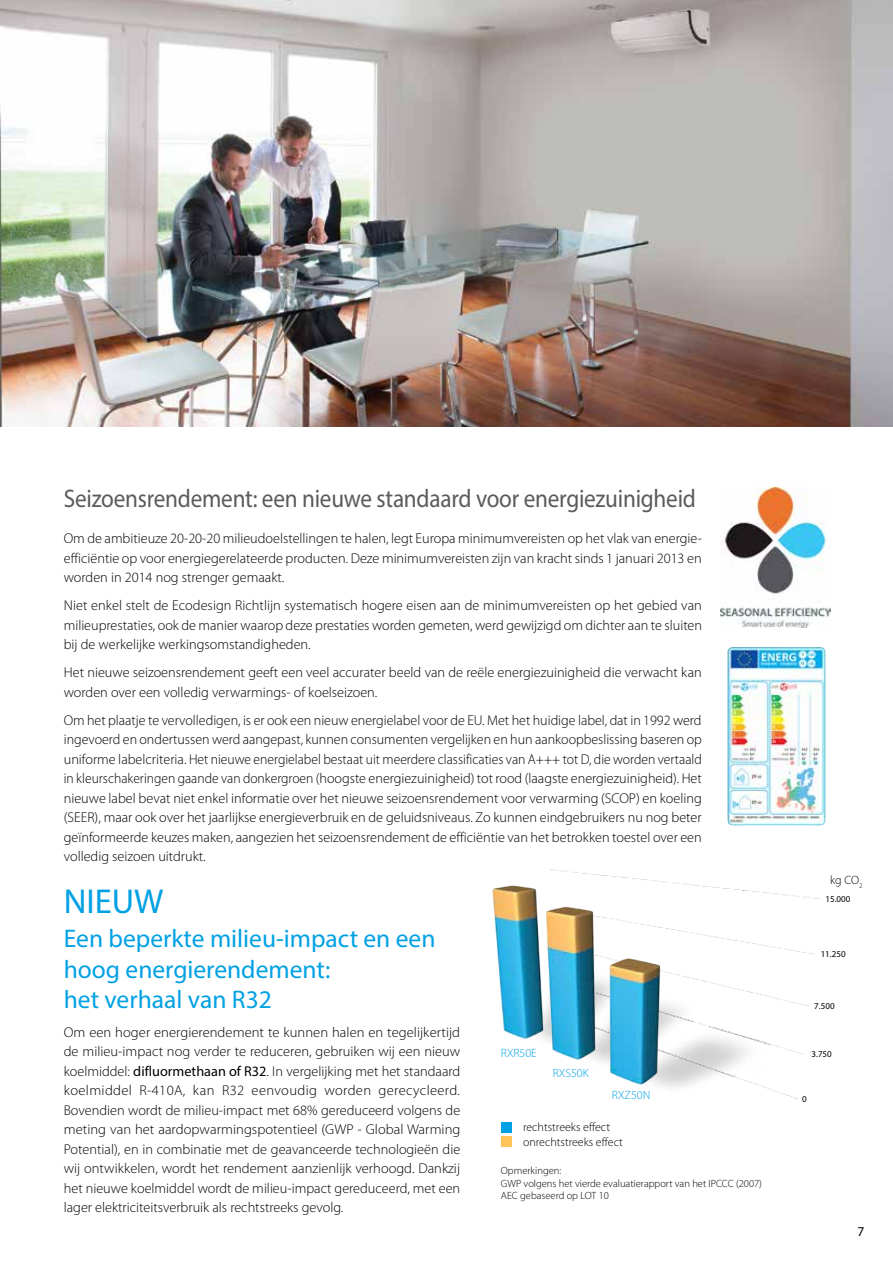
<style>
.page{position:relative;width:893px;height:1263px;background:#fff}
.page>*{position:absolute;margin:0;border:0;box-sizing:border-box;transform-origin:0 0}
.t1{font:34.65px "Myriad Pro";color:#00a1e4}
.t2{font:25.5px/30.6px "Myriad Pro";color:#00a1e4}
.t3{font:25.5px "Myriad Pro";letter-spacing:-.01em;color:#5a5b5d;scale:.91 1}
.t4{font:300 14.25px/19.5px "Myriad Pro";color:#000;text-align:justify}
.t5{font:13.5px "Myriad Pro";color:#000}
.t6{font:300 12px "Myriad Pro";color:#000}
.t7{font:300 12px "Myriad Pro";color:#00a1e4}
.t8{font:300 10.5px/12.6px "Myriad Pro";color:#000}
.t9{font:9px "Myriad Pro";color:#000}
.t10{font:6.6px "Myriad Pro";color:#000}
.s1{font-weight:400}
</style>
<div class="page">
<img style="left:0;top:0;width:893px;height:426px">
<img style="left:721px;top:488px;width:109px;height:139px">
<img style="left:727px;top:647px;width:99px;height:178px">
<img style="left:492px;top:825px;width:330px;height:274px">
<div style="left:501px;top:1122px;width:10px;height:10px;background:#00a1e4"></div>
<div style="left:501px;top:1136px;width:10px;height:11px;background:#fec45a"></div>
<div style="left:821px;top:950px;width:37px;height:13px;background:#fff"></div>
<div style="left:814px;top:1002px;width:37px;height:13px;background:#fff"></div>
<div style="left:811px;top:1050px;width:38px;height:13px;background:#fff"></div>
<div style="left:802px;top:1095px;width:37px;height:12px;background:#fff"></div>
<h2 class="t3" style="left:64px;top:483px;width:696px">Seizoensrendement: een nieuwe standaard voor energiezuinigheid</h2>
<p class="t4" style="left:64px;top:529px;width:640px">Om de ambitieuze 20-20-20 milieudoelstellingen te halen, legt Europa minimumvereisten op het vlak van energie&shy;efficiëntie op voor energiegerelateerde producten. Deze minimumvereisten zijn van kracht sinds 1 januari 2013 en worden in 2014 nog strenger gemaakt.</p>
<p class="t4" style="left:64px;top:596px;width:640px">Niet enkel stelt de Ecodesign Richtlijn systematisch hogere eisen aan de minimumvereisten op het gebied van milieuprestaties, ook de manier waarop deze prestaties worden gemeten, werd gewijzigd om dichter aan te sluiten bij de werkelijke werkingsomstandigheden.</p>
<p class="t4" style="left:64px;top:663px;width:639px">Het nieuwe seizoensrendement geeft een veel accurater beeld van de reële energiezuinigheid die verwacht kan worden over een volledig verwarmings- of koelseizoen.</p>
<p class="t4" style="left:64px;top:710px;width:640px">Om het plaatje te vervolledigen, is er ook een nieuw energielabel voor de EU. Met het huidige label, dat in 1992 werd ingevoerd en ondertussen werd aangepast, kunnen consumenten vergelijken en hun aankoopbeslissing baseren op uniforme labelcriteria. Het nieuwe energielabel bestaat uit meerdere classificaties van A+++ tot D, die worden vertaald in kleurschakeringen gaande van donkergroen (hoogste energiezuinigheid) tot rood (laagste energiezuinigheid). Het nieuwe label bevat niet enkel informatie over het nieuwe seizoensrendement voor verwarming (SCOP) en koeling (SEER), maar ook over het jaarlijkse energieverbruik en de geluidsniveaus. Zo kunnen eindgebruikers nu nog beter geïnformeerde keuzes maken, aangezien het seizoensrendement de efficiëntie van het betrokken toestel over een volledig seizoen uitdrukt.</p>
<h1 class="t1" style="left:64px;top:880px;width:101px">NIEUW</h1>
<h2 class="t2" style="left:64px;top:923px;width:373px">Een beperkte milieu-impact en een hoog energierendement:<br>het verhaal van R32</h2>
<p class="t4" style="left:64px;top:1022px;width:398px">Om een hoger energierendement te kunnen halen en tegelijkertijd de milieu-impact nog verder te reduceren, gebruiken wij een nieuw koelmiddel: <span class="s1">difluormethaan of R32</span>. In vergelijking met het standaard koelmiddel R-410A, kan R32 eenvoudig worden gerecycleerd.<br>Bovendien wordt de milieu-impact met 68% gereduceerd volgens de meting van het aardopwarmingspotentieel (GWP - Global Warming Potential), en in combinatie met de geavanceerde technologieën die wij ontwikkelen, wordt het rendement aanzienlijk verhoogd. Dankzij het nieuwe koelmiddel wordt de milieu-impact gereduceerd, met een lager elektriciteitsverbruik als rechtstreeks gevolg.</p>
<p class="t7" style="left:501px;top:1046px;width:37px">RXR50E</p>
<p class="t7" style="left:553px;top:1066px;width:37px">RXS50K</p>
<p class="t7" style="left:612px;top:1089px;width:40px">RXZ50N</p>
<p class="t6" style="left:523px;top:1135px;width:101px">onrechtstreeks effect</p>
<p class="t6" style="left:523px;top:1120px;width:89px">rechtstreeks effect</p>
<p class="t8" style="left:501px;top:1164px;width:263px">Opmerkingen:<br>GWP volgens het vierde evaluatierapport van het IPCCC (2007)<br>AEC gebaseerd op LOT 10</p>
<p class="t6" style="left:830px;top:873px;width:34px">kg CO<sub>2</sub></p>
<p class="t9" style="left:825px;top:893px;width:26px">15.000</p>
<p class="t10" style="left:827px;top:894px;width:20px">15.000</p>
<p class="t9" style="left:821px;top:949px;width:26px">11.250</p>
<p class="t10" style="left:821px;top:950px;width:20px">11.250</p>
<p class="t9" style="left:814px;top:1000px;width:22px">7.500</p>
<p class="t10" style="left:815px;top:1002px;width:16px">7.500</p>
<p class="t9" style="left:811px;top:1048px;width:22px">3.750</p>
<p class="t10" style="left:811px;top:1050px;width:16px">3.750</p>
<p class="t9" style="left:802px;top:1093px;width:6px">0</p>
<p class="t10" style="left:806px;top:1095px;width:5px">0</p>
<p class="t5" style="left:857px;top:1223px;width:8px">7</p>
</div>
